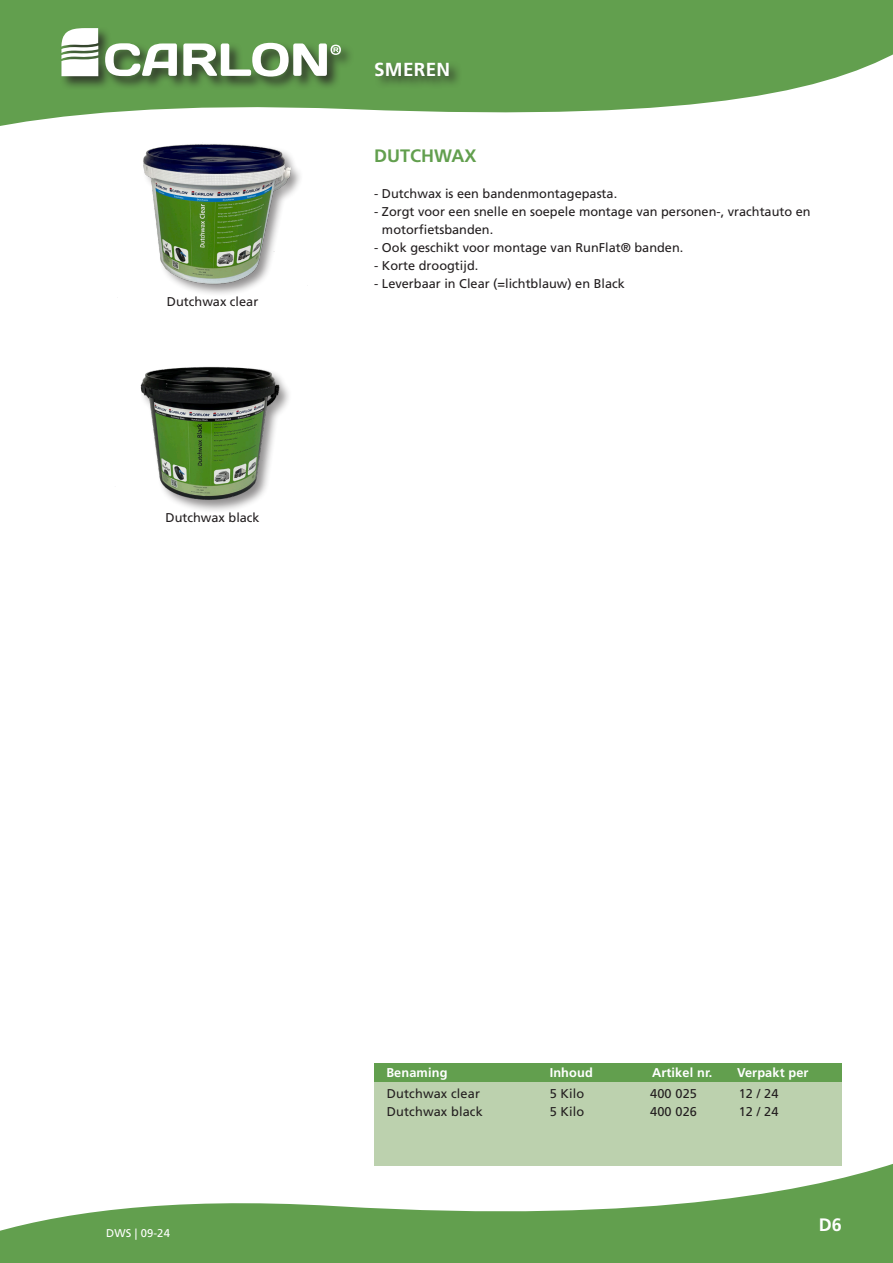
<style>
.page{position:relative;width:893px;height:1263px;background:#fff}
.page>*{position:absolute;margin:0;border:0;box-sizing:border-box;transform-origin:0 0}
.t1{font:700 18.9px "Frutiger LT Std";color:#fff}
.t2{font:700 18px "Frutiger LT Std";color:#629f4e}
.t3{font:700 18px "Frutiger LT Std";color:#fff}
.omschrijving{font:12.75px/18px "Frutiger LT Std";color:#231f20}
.t4{font:700 12.75px "Frutiger LT Std";letter-spacing:.01em;color:#fff}
.t5{font:11.25px "Frutiger LT Std";letter-spacing:.01em;color:#fff}
</style>
<div class="page">
<svg style="left:0;top:1164px;width:893px;height:99px;fill:#629f4e"></svg>
<svg style="left:0;top:0;width:893px;height:126px;fill:#629f4e"></svg>
<div style="left:374px;top:60px;width:89px;height:30px;background:#231f20;opacity:.75"></div>
<div style="left:60px;top:26px;width:294px;height:65px;background:#231f20;opacity:.75"></div>
<svg style="left:105px;top:43px;width:72px;height:33px"></svg>
<svg style="left:183px;top:43px;width:158px;height:34px"></svg>
<svg style="left:61px;top:28px;width:37px;height:48px"></svg>
<div style="left:374px;top:1063px;width:468px;height:102px;background:#bcd1ae"></div>
<div style="left:374px;top:1063px;width:468px;height:18px;background:#629f4e"></div>
<img style="left:143px;top:144px;width:157px;height:150px">
<div style="left:139px;top:366px;width:154px;height:148px;background:#231f20;opacity:.5"></div>
<img style="left:139px;top:366px;width:154px;height:140px">
<p class="omschrijving" style="left:167px;top:293px;width:93px">Dutchwax clear</p>
<p class="omschrijving" style="left:165px;top:509px;width:96px">Dutchwax black</p>
<p class="t1" style="left:374px;top:58px;width:14px">SMEREN</p>
<p class="t2" style="left:374px;top:145px;width:104px">DUTCHWAX</p>
<p class="omschrijving" style="left:374px;top:185px;width:245px">- Dutchwax is een bandenmontagepasta.</p>
<p class="omschrijving" style="left:382px;top:203px;width:430px;text-indent:-8px">- Zorgt voor een snelle en soepele montage van personen-, vrachtauto en motorfietsbanden.</p>
<p class="omschrijving" style="left:374px;top:239px;width:311px">- Ook geschikt voor montage van RunFlat® banden.</p>
<p class="omschrijving" style="left:374px;top:257px;width:106px">- Korte droogtijd.</p>
<p class="omschrijving" style="left:374px;top:275px;width:252px">- Leverbaar in Clear (=lichtblauw) en Black</p>
<p class="t5" style="left:106px;top:1226px;width:65px">DWS | 09-24</p>
<p class="t4" style="left:386px;top:1065px;width:63px">Benaming</p>
<p class="t4" style="left:550px;top:1065px;width:45px">Inhoud</p>
<p class="t4" style="left:652px;top:1065px;width:62px">Artikel nr.</p>
<p class="t4" style="left:737px;top:1065px;width:73px">Verpakt per</p>
<p class="omschrijving" style="left:387px;top:1085px;width:95px">Dutchwax clear</p>
<p class="omschrijving" style="left:550px;top:1085px;width:36px">5 Kilo</p>
<p class="omschrijving" style="left:650px;top:1085px;width:48px">400 025</p>
<p class="omschrijving" style="left:739px;top:1085px;width:41px">12 / 24</p>
<p class="omschrijving" style="left:387px;top:1103px;width:97px">Dutchwax black</p>
<p class="omschrijving" style="left:550px;top:1103px;width:36px">5 Kilo</p>
<p class="omschrijving" style="left:650px;top:1103px;width:48px">400 026</p>
<p class="omschrijving" style="left:739px;top:1103px;width:41px">12 / 24</p>
<p class="t3" style="left:819px;top:1214px;width:25px">D6</p>
</div>
